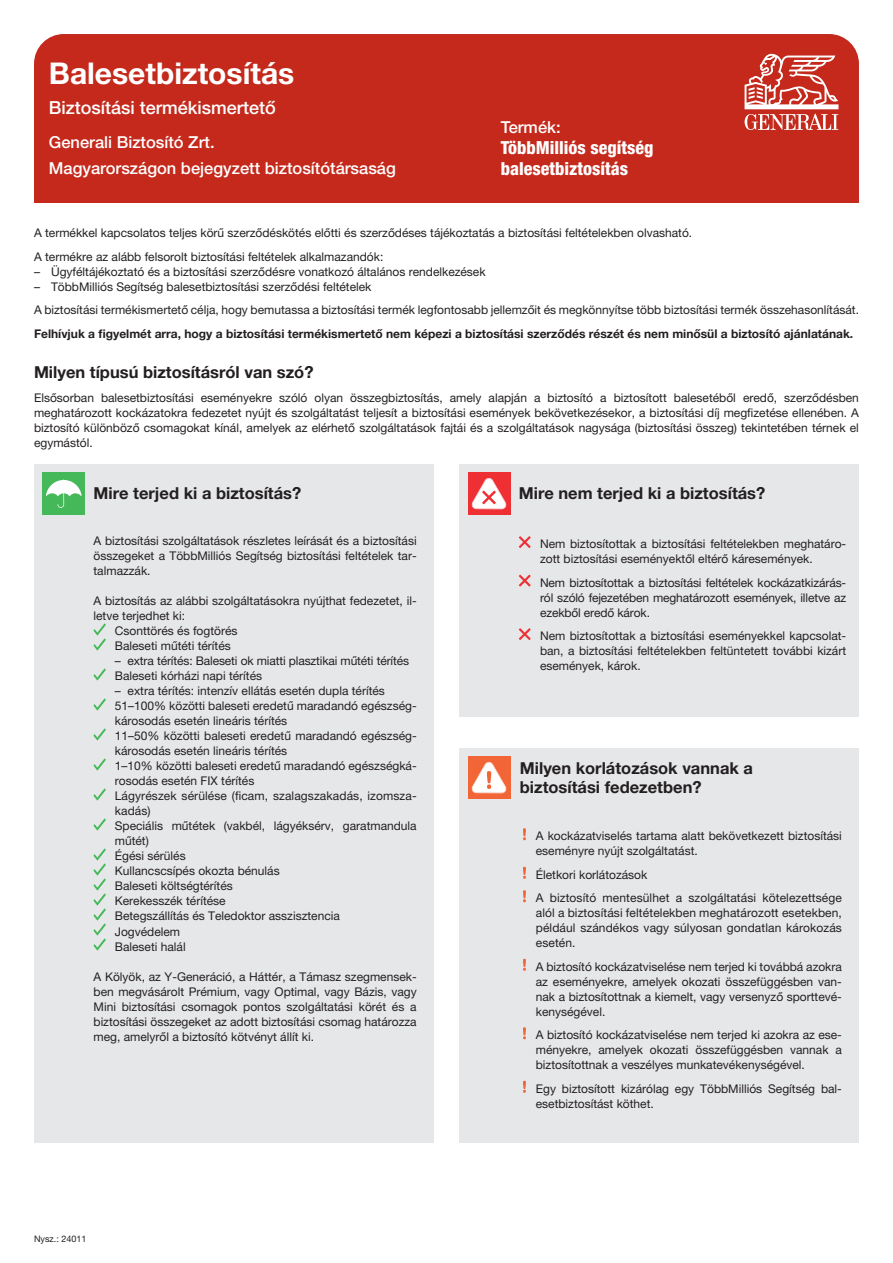
<style>
.page{position:relative;width:893px;height:1263px;background:#fff}
.page>*{position:absolute;margin:0;border:0;box-sizing:border-box;transform-origin:0 0}
.t1{font:700 30px "Helvetica Neue LT Pro";color:#fff}
.t2{font:800 condensed 18px/21px "Helvetica Neue LT Pro";color:#fff}
.t3{font:500 18px "Helvetica Neue LT Pro";color:#fff}
.cim{font:700 16.5px/19.5px "Helvetica Neue LT Pro";color:#231f20}
.t4{font:500 16.5px "Helvetica Neue LT Pro";color:#fff}
.normal_szöveg{font:12px/15px "Helvetica Neue LT Pro";color:#231f20}
.szöveg{font:12px/15px "Helvetica Neue LT Pro";color:#231f20;text-align:justify}
.bajusz{font:12px "Helvetica Neue LT Pro";color:#231f20}
.t5{font:700 12px "Helvetica Neue LT Pro";color:#231f20}
.t6{font:9px "Helvetica Neue LT Pro";color:#231f20}
</style>
<div class="page">
<div style="left:34px;top:34px;width:825px;height:145px;background:#c4291c;border-radius:30px"></div>
<div style="left:34px;top:128px;width:825px;height:75px;background:#c4291c"></div>
<svg style="left:745px;top:53px;width:93px;height:77px"></svg>
<div style="left:34px;top:465px;width:400px;height:678px;background:#e6e7e9"></div>
<svg style="left:93px;top:623px;width:13px;height:27px"></svg>
<svg style="left:93px;top:668px;width:13px;height:12px"></svg>
<svg style="left:93px;top:698px;width:13px;height:12px"></svg>
<svg style="left:93px;top:728px;width:13px;height:12px"></svg>
<svg style="left:93px;top:758px;width:13px;height:12px"></svg>
<svg style="left:93px;top:788px;width:13px;height:12px"></svg>
<svg style="left:93px;top:818px;width:13px;height:12px"></svg>
<svg style="left:93px;top:848px;width:13px;height:102px"></svg>
<div style="left:459px;top:465px;width:400px;height:252px;background:#e6e7e9"></div>
<svg style="left:519px;top:536px;width:12px;height:12px"></svg>
<svg style="left:519px;top:575px;width:12px;height:12px"></svg>
<svg style="left:519px;top:628px;width:12px;height:12px"></svg>
<div style="left:459px;top:749px;width:400px;height:394px;background:#e6e7e9"></div>
<svg style="left:523px;top:828px;width:3px;height:12px"></svg>
<svg style="left:523px;top:867px;width:3px;height:12px"></svg>
<svg style="left:523px;top:890px;width:3px;height:12px"></svg>
<svg style="left:523px;top:959px;width:3px;height:12px"></svg>
<svg style="left:523px;top:1027px;width:3px;height:12px"></svg>
<svg style="left:523px;top:1081px;width:3px;height:12px"></svg>
<div style="left:43px;top:472px;width:42px;height:43px;background:#45b85a"></div>
<svg style="left:46px;top:479px;width:36px;height:29px"></svg>
<div style="left:468px;top:472px;width:42px;height:43px;background:#ee3034"></div>
<svg style="left:471px;top:478px;width:36px;height:31px"></svg>
<div style="left:468px;top:756px;width:42px;height:43px;background:#f26536"></div>
<svg style="left:471px;top:762px;width:36px;height:31px"></svg>
<p class="t1" style="left:49px;top:55px;width:247px">Balesetbiztosítás</p>
<p class="t3" style="left:49px;top:97px;width:229px">Biztosítási termékismertető</p>
<p class="t4" style="left:49px;top:133px;width:167px">Generali Biztosító Zrt.</p>
<p class="t4" style="left:49px;top:158px;width:348px">Magyarországon bejegyzett biztosítótársaság</p>
<p class="t4" style="left:501px;top:117px;width:61px">Termék:</p>
<p class="t2" style="left:501px;top:136px;width:154px">TöbbMilliós segítség balesetbiztosítás</p>
<p class="normal_szöveg" style="left:34px;top:225px;width:660px">A termékkel kapcsolatos teljes körű szerződéskötés előtti és szerződéses tájékoztatás a biztosítási feltételekben olvasható.</p>
<p class="normal_szöveg" style="left:34px;top:249px;width:351px">A termékre az alább felsorolt biztosítási feltételek alkalmazandók:</p>
<p class="bajusz" style="left:34px;top:264px;width:453px">– Ügyféltájékoztató és a biztosítási szerződésre vonatkozó általános rendelkezések</p>
<p class="bajusz" style="left:34px;top:279px;width:339px">– TöbbMilliós Segítség balesetbiztosítási szerződési feltételek</p>
<p class="normal_szöveg" style="left:34px;top:302px;width:826px">A biztosítási termékismertető célja, hogy bemutassa a biztosítási termék legfontosabb jellemzőit és megkönnyítse több biztosítási termék összehasonlítását.</p>
<p class="t5" style="left:34px;top:326px;width:821px">Felhívjuk a figyelmét arra, hogy a biztosítási termékismertető nem képezi a biztosítási szerződés részét és nem minősül a biztosító ajánlatának.</p>
<p class="cim" style="left:34px;top:362px;width:281px">Milyen típusú biztosításról van szó?</p>
<p class="normal_szöveg" style="left:34px;top:390px;width:826px;text-align:justify">Elsősorban balesetbiztosítási eseményekre szóló olyan összegbiztosítás, amely alapján a biztosító a biztosított balesetéből eredő, szerződésben meghatározott kockázatokra fedezetet nyújt és szolgáltatást teljesít a biztosítási események bekövetkezésekor, a biztosítási díj megfizetése ellenében. A biztosító különböző csomagokat kínál, amelyek az elérhető szolgáltatások fajtái és a szolgáltatások nagysága (biztosítási összeg) tekintetében térnek el egymástól.</p>
<p class="cim" style="left:94px;top:483px;width:209px">Mire terjed ki a biztosítás?</p>
<p class="cim" style="left:519px;top:483px;width:248px">Mire nem terjed ki a biztosítás?</p>
<p class="normal_szöveg" style="left:94px;top:533px;width:325px;text-align:justify">A biztosítási szolgáltatások részletes leírását és a biztosítási összegeket a TöbbMilliós Segítség biztosítási feltételek tar&shy;talmazzák.</p>
<p class="normal_szöveg" style="left:94px;top:593px;width:325px">A biztosítás az alábbi szolgáltatásokra nyújthat fedezetet, il&shy;letve terjedhet ki:</p>
<p class="normal_szöveg" style="left:115px;top:623px;width:124px">Csonttörés és fogtörés</p>
<p class="normal_szöveg" style="left:115px;top:638px;width:118px">Baleseti műtéti térítés</p>
<p class="normal_szöveg" style="left:115px;top:653px;width:296px">– extra térítés: Baleseti ok miatti plasztikai műtéti térítés</p>
<p class="normal_szöveg" style="left:115px;top:668px;width:149px">Baleseti kórházi napi térítés</p>
<p class="normal_szöveg" style="left:115px;top:683px;width:272px">– extra térítés: intenzív ellátás esetén dupla térítés</p>
<p class="normal_szöveg" style="left:115px;top:698px;width:303px">51–100% közötti baleseti eredetű maradandó egészség&shy;károsodás esetén lineáris térítés</p>
<p class="normal_szöveg" style="left:115px;top:728px;width:303px">11–50% közötti baleseti eredetű maradandó egészség&shy;károsodás esetén lineáris térítés</p>
<p class="normal_szöveg" style="left:115px;top:758px;width:303px">1–10% közötti baleseti eredetű maradandó egészségká&shy;rosodás esetén FIX térítés</p>
<p class="normal_szöveg" style="left:115px;top:788px;width:303px">Lágyrészek sérülése (ficam, szalagszakadás, izomsza&shy;kadás)</p>
<p class="normal_szöveg" style="left:115px;top:818px;width:303px">Speciális műtétek (vakbél, lágyéksérv, garatmandula műtét)</p>
<p class="normal_szöveg" style="left:115px;top:848px;width:72px">Égési sérülés</p>
<p class="normal_szöveg" style="left:115px;top:863px;width:166px">Kullancscsípés okozta bénulás</p>
<p class="normal_szöveg" style="left:115px;top:878px;width:119px">Baleseti költségtérítés</p>
<p class="normal_szöveg" style="left:115px;top:893px;width:112px">Kerekesszék térítése</p>
<p class="normal_szöveg" style="left:115px;top:908px;width:227px">Betegszállítás és Teledoktor asszisztencia</p>
<p class="normal_szöveg" style="left:115px;top:923px;width:67px">Jogvédelem</p>
<p class="normal_szöveg" style="left:115px;top:938px;width:72px">Baleseti halál</p>
<p class="normal_szöveg" style="left:94px;top:968px;width:325px;text-align:justify">A Kölyök, az Y-Generáció, a Háttér, a Támasz szegmensek&shy;ben megvásárolt Prémium, vagy Optimal, vagy Bázis, vagy Mini biztosítási csomagok pontos szolgáltatási körét és a biztosítási összegeket az adott biztosítási csomag határozza meg, amelyről a biztosító kötvényt állít ki.</p>
<p class="t6" style="left:34px;top:1233px;width:54px">Nysz.: 24011</p>
<p class="szöveg" style="left:540px;top:536px;width:308px">Nem biztosítottak a biztosítási feltételekben meghatáro&shy;zott biztosítási eseményektől eltérő káresemények.</p>
<p class="szöveg" style="left:540px;top:574px;width:308px">Nem biztosítottak a biztosítási feltételek kockázatkizárás&shy;ról szóló fejezetében meghatározott események, illetve az ezekből eredő károk.</p>
<p class="szöveg" style="left:540px;top:628px;width:308px">Nem biztosítottak a biztosítási eseményekkel kapcsolat&shy;ban, a biztosítási feltételekben feltüntetett további kizárt események, károk.</p>
<p class="cim" style="left:520px;top:758px;width:235px">Milyen korlátozások vannak a biztosítási fedezetben?</p>
<p class="szöveg" style="left:536px;top:828px;width:308px">A kockázatviselés tartama alatt bekövetkezett biztosítási eseményre nyújt szolgáltatást.</p>
<p class="szöveg" style="left:536px;top:867px;width:113px">Életkori korlátozások</p>
<p class="szöveg" style="left:536px;top:890px;width:308px">A biztosító mentesülhet a szolgáltatási kötelezettsége alól a biztosítási feltételekben meghatározott esetekben, például szándékos vagy súlyosan gondatlan károkozás esetén.</p>
<p class="szöveg" style="left:536px;top:959px;width:308px">A biztosító kockázatviselése nem terjed ki továbbá azokra az eseményekre, amelyek okozati összefüggésben van&shy;nak a biztosítottnak a kiemelt, vagy versenyző sporttevé&shy;kenységével.</p>
<p class="szöveg" style="left:536px;top:1027px;width:308px">A biztosító kockázatviselése nem terjed ki azokra az ese&shy;ményekre, amelyek okozati összefüggésben vannak a biztosítottnak a veszélyes munkatevékenységével.</p>
<p class="szöveg" style="left:536px;top:1081px;width:308px">Egy biztosított kizárólag egy TöbbMilliós Segítség bal&shy;esetbiztosítást köthet.</p>
</div>
